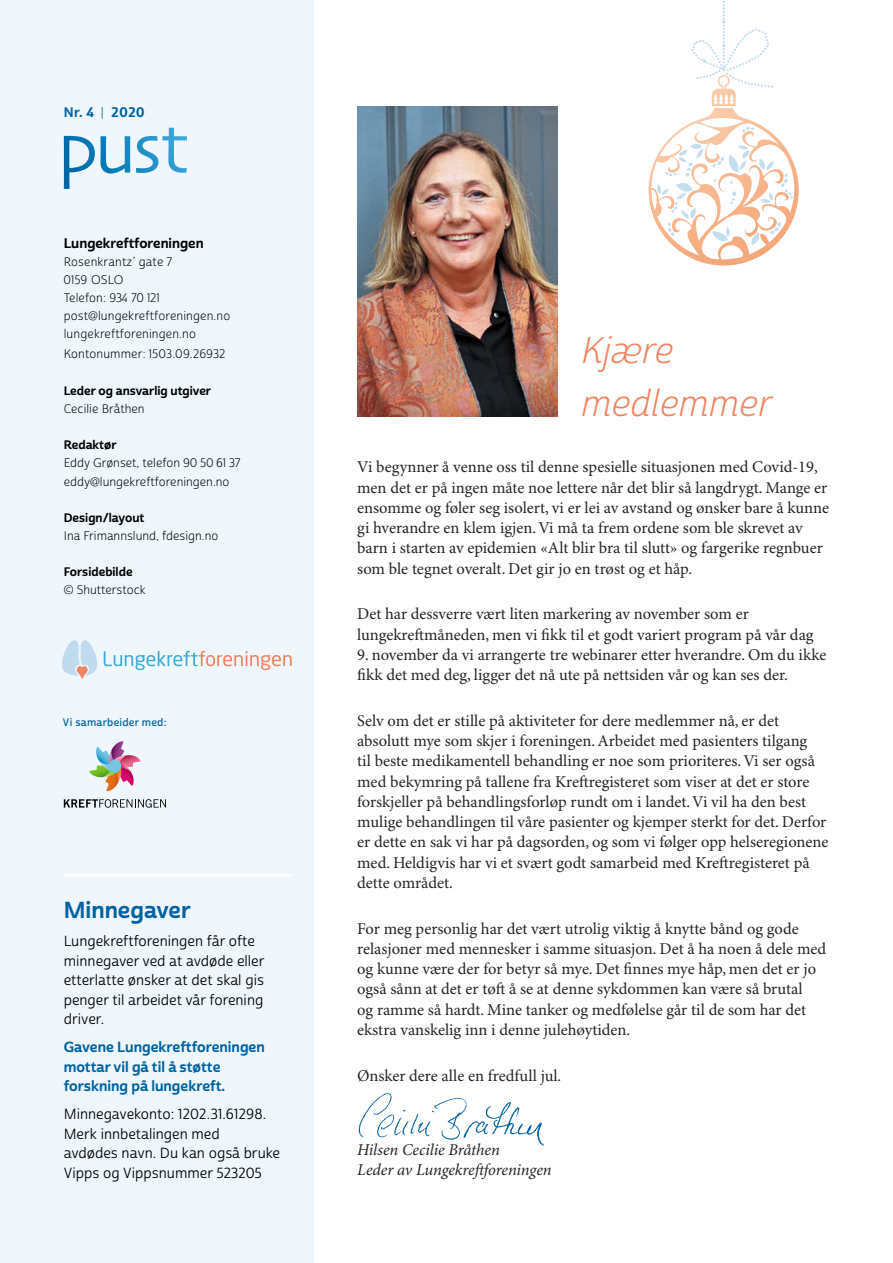
<style>
.page{position:relative;width:893px;height:1263px;background:#fff}
.page>*{position:absolute;margin:0;border:0;box-sizing:border-box;transform-origin:0 0}
.t1{font:36px/52.5px "Cabrito Sans Nor Boo It";color:#ef8562}
.t2{font:22.5px "Cabrito Sans Nor Bol";color:#0062a3}
.t3{font:16.5px/20.2px "Minion Pro";color:#242424}
.t4{font:italic 16.5px/20.2px "Minion Pro";letter-spacing:-.005em;color:#242424}
.t5{font:14.25px/19.5px "Cabrito Sans Nor Reg";color:#000}
.t6{font:14.25px/19.5px "Cabrito Sans Nor Bol";color:#0062a3}
.t7{font:13.5px "Cabrito Sans Nor Bol";color:#000}
.t8{font:13.5px "Cabrito Sans Nor Bol";letter-spacing:.05em;color:#0062a3}
.t9{font:12px/18px "Cabrito Sans Nor Boo";color:#000}
.t10{font:12px "Cabrito Sans Nor Bol";color:#000}
.t11{font:10.5px "Cabrito Sans Nor Dem";letter-spacing:.02em;color:#0062a3}
.s1{font-family:"Cabrito Sans Nor Boo"}
.s2{font-style:italic}
</style>
<div class="page">
<div style="left:0;top:0;width:313px;height:1263px;background:#eff7fd"></div>
<svg style="left:62px;top:640px;width:36px;height:39px"></svg>
<svg style="left:104px;top:651px;width:188px;height:19px"></svg>
<svg style="left:89px;top:741px;width:52px;height:50px"></svg>
<svg style="left:64px;top:799px;width:102px;height:9px"></svg>
<svg style="left:136px;top:128px;width:51px;height:45px"></svg>
<svg style="left:64px;top:136px;width:66px;height:53px"></svg>
<hr style="left:65px;top:874px;width:227px;height:2px;background:#fff">
<img style="left:357px;top:106px;width:200px;height:311px">
<img style="left:358px;top:1093px;width:186px;height:53px">
<svg style="left:649px;top:1px;width:150px;height:265px"></svg>
<p class="t8" style="left:64px;top:103px;width:82px">Nr. 4 <span class="s1">|</span> 2020</p>
<p class="t7" style="left:64px;top:235px;width:141px">Lungekreftforeningen</p>
<p class="t9" style="left:64px;top:254px;width:168px">Rosenkrantz’ gate 7<br>0159 OSLO<br>Telefon: 934 70 121 post@lungekreftforeningen.no lungekreftforeningen.no</p>
<p class="t9" style="left:64px;top:345px;width:163px">Kontonummer: 1503.09.26932</p>
<p class="t10" style="left:64px;top:384px;width:149px">Leder og ansvarlig utgiver</p>
<p class="t9" style="left:64px;top:401px;width:82px">Cecilie Bråthen</p>
<p class="t10" style="left:64px;top:438px;width:54px">Redaktør</p>
<p class="t9" style="left:64px;top:455px;width:178px">Eddy Grønset, telefon 90 50 61 37 eddy@lungekreftforeningen.no</p>
<p class="t10" style="left:64px;top:510px;width:82px">Design/layout</p>
<p class="t9" style="left:64px;top:527px;width:156px">Ina Frimannslund, fdesign.no</p>
<p class="t10" style="left:64px;top:564px;width:70px">Forsidebilde</p>
<p class="t9" style="left:64px;top:581px;width:83px">© Shutterstock</p>
<p class="t11" style="left:63px;top:716px;width:105px">Vi samarbeider med:</p>
<h2 class="t2" style="left:64px;top:896px;width:128px">Minnegaver</h2>
<p class="t5" style="left:64px;top:932px;width:202px">Lungekreftforeningen får ofte minnegaver ved at avdøde eller etterlatte ønsker at det skal gis penger til arbeidet vår forening driver.</p>
<p class="t6" style="left:64px;top:1037px;width:203px">Gavene Lungekreftforeningen mottar vil gå til å støtte forskning på lungekreft.</p>
<p class="t5" style="left:64px;top:1105px;width:218px">Minnegavekonto: 1202.31.61298.<br>Merk innbetalingen med<br>avdødes navn. Du kan også bruke<br>Vipps og Vippsnummer 523205</p>
<h1 class="t1" style="left:581px;top:326px;width:192px">Kjære medlemmer</h1>
<p class="t3" style="left:357px;top:458px;width:473px">Vi begynner å venne oss til denne spesielle situasjonen med Covid-19, men det er på ingen måte noe lettere når det blir så langdrygt. Mange er ensomme og føler seg isolert, vi er lei av avstand og ønsker bare å kunne gi hverandre en klem igjen. Vi må ta frem ordene som ble skrevet av barn i starten av epidemien «Alt blir bra til slutt» og fargerike regnbuer som ble tegnet overalt. Det gir jo en trøst og et håp.</p>
<p class="t3" style="left:357px;top:605px;width:458px">Det har dessverre vært liten markering av november som er lungekreftmåneden, men vi fikk til et godt variert program på vår dag</p>
<p class="t3" style="left:357px;top:645px;width:471px">9. november da vi arrangerte tre webinarer etter hverandre. Om du ikke fikk det med deg, ligger det nå ute på nettsiden vår og kan ses der.</p>
<p class="t3" style="left:357px;top:711px;width:473px">Selv om det er stille på aktiviteter for dere medlemmer nå, er det absolutt mye som skjer i foreningen. Arbeidet med pasienters tilgang<br>til beste medikamentell behandling er noe som prioriteres. Vi ser også med bekymring på tallene fra Kreftregisteret som viser at det er store forskjeller på behandlingsforløp rundt om i landet. Vi vil ha den best mulige behandlingen til våre pasienter og kjemper sterkt for det. Derfor er dette en sak vi har på dagsorden, og som vi følger opp helseregionene med. Heldigvis har vi et svært godt samarbeid med Kreftregisteret på dette området.</p>
<p class="t3" style="left:357px;top:919px;width:471px">For meg personlig har det vært utrolig viktig å knytte bånd og gode relasjoner med mennesker i samme situasjon. Det å ha noen å dele med og kunne være der for betyr så mye. Det finnes mye håp, men det er jo også sånn at det er tøft å se at denne sykdommen kan være så brutal<br>og ramme så hardt. Mine tanker og medfølelse går til de som har det ekstra vanskelig inn i denne julehøytiden.</p>
<p class="t3" style="left:357px;top:1066px;width:206px">Ønsker dere alle en fredfull jul<span class="s2">.</span></p>
<p class="t4" style="left:357px;top:1140px;width:196px">Hilsen Cecilie Bråthen<br>Leder av Lungekreftforeningen</p>
</div>
